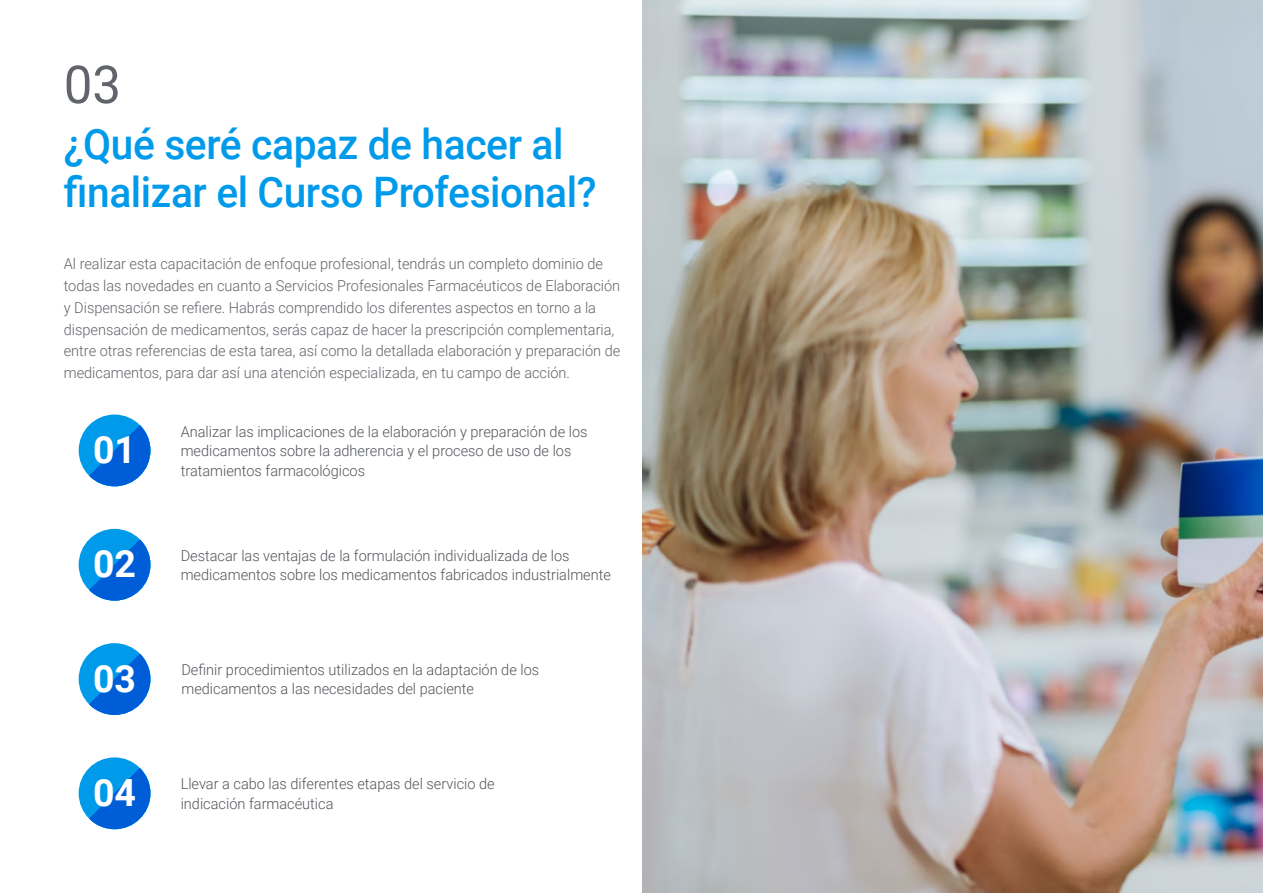
<style>
.page{position:relative;width:1263px;height:893px;background:#fff}
.page>*{position:absolute;margin:0;border:0;box-sizing:border-box;transform-origin:0 0}
.t1{font:52.5px "Roboto";color:#61646a}
.t2{font:500 42px/48px "Roboto";letter-spacing:-.01em;color:#009aeb}
.t3{font:700 37.5px "Roboto";color:#fff}
.t4{font:300 15px/21.8px "Roboto";color:#61646a}
.t5{font:300 15px/19.5px "Roboto";color:#52555b}
</style>
<div class="page">
<img style="left:642px;top:0;width:621px;height:893px">
<div style="left:79px;top:529px;width:71px;height:72px;background:#009aeb;border-radius:50%"></div>
<svg style="left:89px;top:539px;width:61px;height:62px"></svg>
<div style="left:79px;top:757px;width:71px;height:72px;background:#009aeb;border-radius:50%"></div>
<svg style="left:89px;top:768px;width:61px;height:61px"></svg>
<div style="left:79px;top:643px;width:71px;height:72px;background:#009aeb;border-radius:50%"></div>
<svg style="left:89px;top:654px;width:61px;height:61px"></svg>
<div style="left:79px;top:415px;width:71px;height:71px;background:#009aeb;border-radius:50%"></div>
<svg style="left:89px;top:425px;width:61px;height:61px"></svg>
<h1 class="t1" style="left:64px;top:48px;width:59px">03</h1>
<h2 class="t2" style="left:64px;top:119px;width:534px">¿Qué seré capaz de hacer al finalizar el Curso Profesional?</h2>
<p class="t4" style="left:64px;top:253px;width:558px">Al realizar esta capacitación de enfoque profesional, tendrás un completo dominio de todas las novedades en cuanto a Servicios Profesionales Farmacéuticos de Elaboración y Dispensación se refiere. Habrás comprendido los diferentes aspectos en torno a la dispensación de medicamentos, serás capaz de hacer la prescripción complementaria, entre otras referencias de esta tarea, así como la detallada elaboración y preparación de medicamentos, para dar así una atención especializada, en tu campo de acción.</p>
<h3 class="t3" style="left:93px;top:424px;width:45px">01</h3>
<p class="t5" style="left:181px;top:421px;width:408px">Analizar las implicaciones de la elaboración y preparación de los medicamentos sobre la adherencia y el proceso de uso de los tratamientos farmacológicos</p>
<h3 class="t3" style="left:93px;top:538px;width:45px">02</h3>
<p class="t5" style="left:181px;top:545px;width:432px">Destacar las ventajas de la formulación individualizada de los medicamentos sobre los medicamentos fabricados industrialmente</p>
<h3 class="t3" style="left:93px;top:652px;width:45px">03</h3>
<p class="t5" style="left:181px;top:659px;width:359px">Definir procedimientos utilizados en la adaptación de los medicamentos a las necesidades del paciente</p>
<h3 class="t3" style="left:93px;top:766px;width:45px">04</h3>
<p class="t5" style="left:181px;top:773px;width:316px">Llevar a cabo las diferentes etapas del servicio de indicación farmacéutica</p>
</div>
